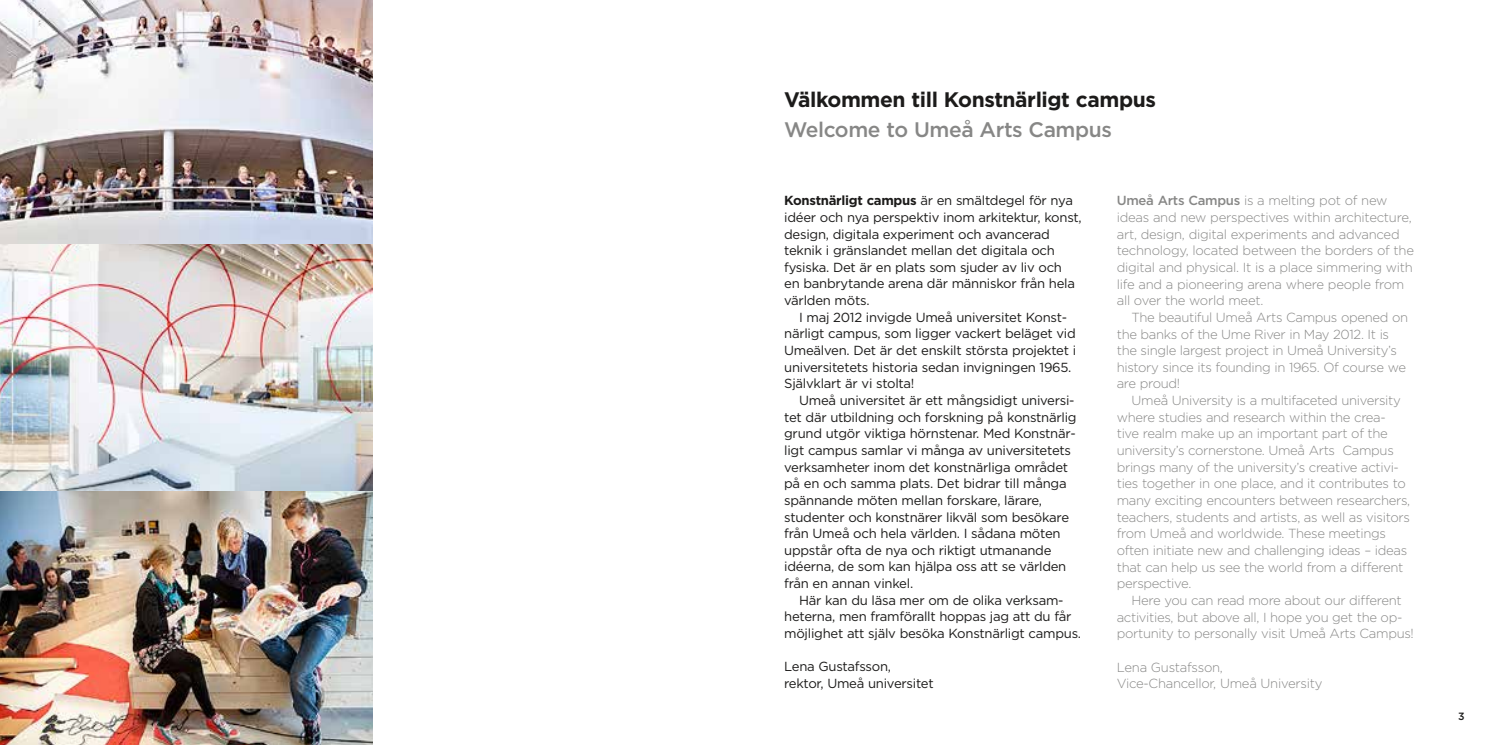
<style>
.page{position:relative;width:1489px;height:745px;background:#fff}
.page>*{position:absolute;margin:0;border:0;box-sizing:border-box;transform-origin:0 0}
.t1{font:700 21px "Gotham 20";color:#1c1b1a}
.t2{font:500 21px "Gotham 20";color:#878786}
.t3{font:300 13.12px/16.6px "Gotham 20";letter-spacing:-.005em;color:#878786}
.t4{font:13.12px/16.6px "Gotham 20";color:#1c1b1a}
.t5{font:500 10.5px "Gotham 20";color:#1c1b1a}
.s1{font-weight:700}
.s2{font-weight:500}
</style>
<div class="page">
<img style="left:0;top:0;width:372px;height:744px">
<h1 class="t1" style="left:784px;top:86px;width:373px">Välkommen till Konstnärligt campus</h1>
<h1 class="t2" style="left:784px;top:116px;width:329px">Welcome to Umeå Arts Campus</h1>
<p class="t4" style="left:784px;top:192px;width:299px"><span class="s1">Konstnärligt campus</span> är en smältdegel för nya idéer och nya perspektiv inom arkitektur, konst, design, digitala experiment och avancerad teknik i gränslandet mellan det digitala och fysiska. Det är en plats som sjuder av liv och<br>en banbrytande arena där människor från hela världen möts.</p>
<p class="t4" style="left:784px;top:308px;width:293px;text-indent:15px">I maj 2012 invigde Umeå universitet Konst&shy;närligt campus, som ligger vackert beläget vid Umeälven. Det är det enskilt största projektet i universitetets historia sedan invigningen 1965.<br>Självklart är vi stolta!</p>
<p class="t4" style="left:784px;top:391px;width:293px;text-indent:15px">Umeå universitet är ett mångsidigt universi&shy;tet där utbildning och forskning på konstnärlig grund utgör viktiga hörnstenar. Med Konstnär&shy;ligt campus samlar vi många av universitetets verksamheter inom det konstnärliga området på en och samma plats. Det bidrar till många spännande möten mellan forskare, lärare, studenter och konstnärer likväl som besökare från Umeå och hela världen. I sådana möten uppstår ofta de nya och riktigt utmanande idéerna, de som kan hjälpa oss att se världen från en annan vinkel.</p>
<p class="t4" style="left:784px;top:591px;width:298px;text-indent:15px">Här kan du läsa mer om de olika verksam&shy;heterna, men framförallt hoppas jag att du får möjlighet att själv besöka Konstnärligt campus.</p>
<p class="t4" style="left:784px;top:657px;width:151px">Lena Gustafsson, rektor, Umeå universitet</p>
<p class="t3" style="left:1116px;top:192px;width:298px"><span class="s2">Umeå Arts Campus</span> is a melting pot of new ideas and new perspectives within architecture, art, design, digital experiments and advanced technology, located between the borders of the digital and physical. It is a place simmering with life and a pioneering arena where people from all over the world meet.</p>
<p class="t3" style="left:1116px;top:308px;width:292px;text-indent:15px">The beautiful Umeå Arts Campus opened on the banks of the Ume River in May 2012. It is the single largest project in Umeå University’s history since its founding in 1965. Of course we are proud!</p>
<p class="t3" style="left:1116px;top:391px;width:295px;text-indent:15px">Umeå University is a multifaceted university where studies and research within the crea&shy;tive realm make up an important part of the university’s cornerstone. Umeå Arts Campus brings many of the university’s creative activi&shy;ties together in one place, and it contributes to many exciting encounters between researchers, teachers, students and artists, as well as visitors from Umeå and worldwide. These meetings often initiate new and challenging ideas – ideas that can help us see the world from a different perspective.</p>
<p class="t3" style="left:1116px;top:591px;width:298px;text-indent:15px">Here you can read more about our different activities, but above all, I hope you get the op&shy;portunity to personally visit Umeå Arts Campus!</p>
<p class="t3" style="left:1116px;top:657px;width:207px">Lena Gustafsson,<br>Vice-Chancellor, Umeå University</p>
<p class="t5" style="left:1457px;top:709px;width:8px">3</p>
</div>
